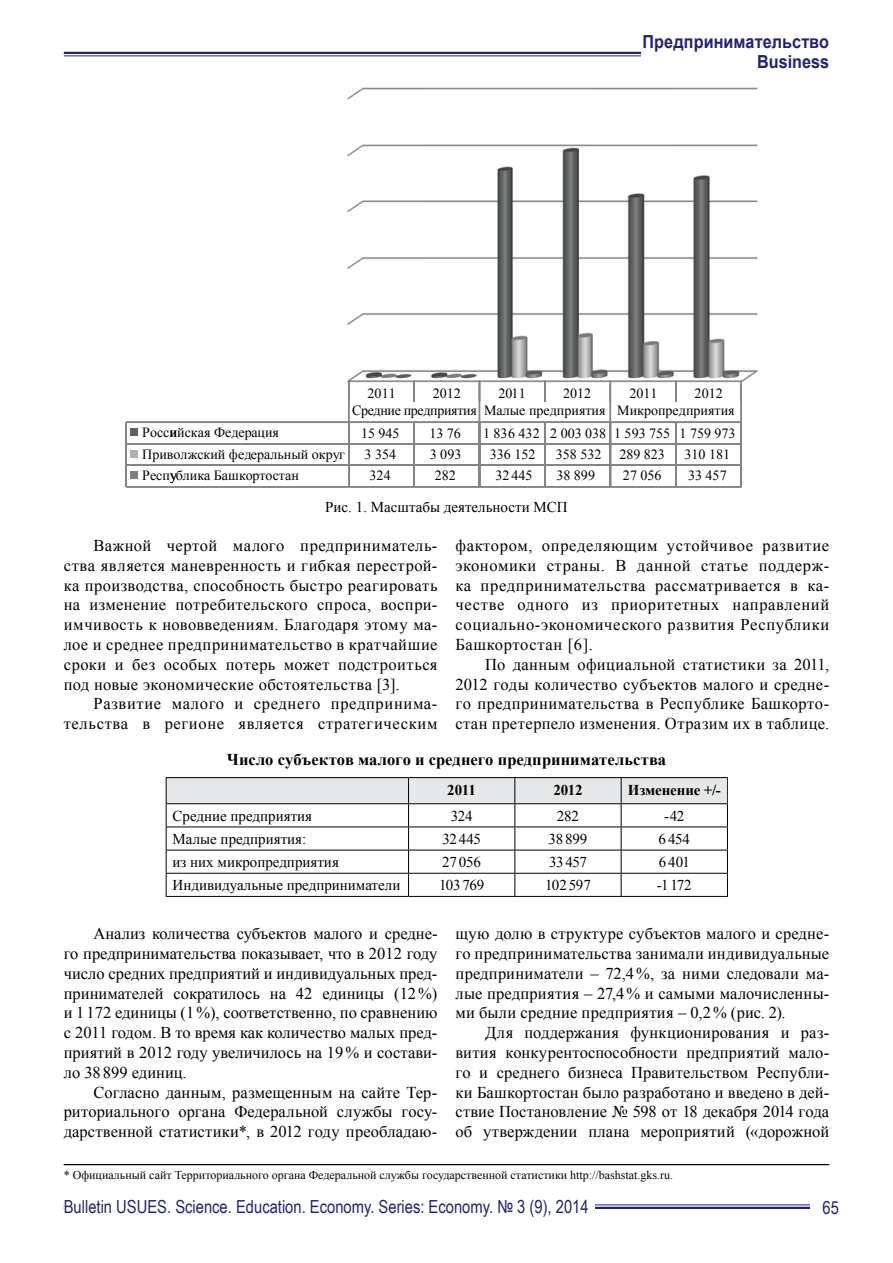
<style>
.page{position:relative;width:893px;height:1263px;background:#fff}
.page>*{position:absolute;margin:0;border:0;box-sizing:border-box;transform-origin:0 0}
.t1{font:18px "Arial Narrow";color:#232176}
.t2{font:700 18px/19.5px "Arial";color:#232176;text-align:right;scale:.9 1}
.t3{font:16.5px/19.8px "Times New Roman";letter-spacing:.02em;color:#000;text-align:justify}
.t4{font:16.5px/19.8px "Times New Roman";letter-spacing:.04em;color:#000;text-align:right}
.t5{font:700 16.5px "Times New Roman";letter-spacing:.005em;color:#000}
.t6{font:15px "Times New Roman";color:#000}
.t7{font:700 15px "Times New Roman";letter-spacing:-.01em;color:#000}
.t8{font:14.1px/21.5px "Times New Roman";color:#000}
.t9{font:12px "Times New Roman";color:#000}
</style>
<div class="page">
<hr style="left:64px;top:1204px;width:746px;height:1px;background:#232176">
<hr style="left:64px;top:1207px;width:746px;height:2px;background:#232176">
<hr style="left:64px;top:52px;width:765px;height:2px;background:#232176">
<hr style="left:64px;top:55px;width:765px;height:1px;background:#232176">
<div style="left:64px;top:1200px;width:530px;height:26px;background:#fff"></div>
<div style="left:131px;top:429px;width:7px;height:7px;background:#5f6361"></div>
<div style="left:131px;top:450px;width:7px;height:7px;background:#b0b1af"></div>
<div style="left:131px;top:472px;width:7px;height:7px;background:#7f807d"></div>
<img style="left:347px;top:87px;width:159px;height:297px">
<img style="left:506px;top:87px;width:168px;height:297px">
<img style="left:674px;top:87px;width:84px;height:297px">
<hr style="left:413px;top:381px;width:2px;height:20px;background:#848482">
<hr style="left:544px;top:381px;width:2px;height:20px;background:#848482">
<svg style="left:675px;top:381px;width:1px;height:20px"></svg>
<hr style="left:126px;top:422px;width:615px;height:1px;background:#848482">
<hr style="left:413px;top:422px;width:2px;height:22px;background:#848482">
<hr style="left:544px;top:422px;width:2px;height:22px;background:#848482">
<hr style="left:126px;top:443px;width:615px;height:1px;background:#848482">
<hr style="left:413px;top:444px;width:2px;height:21px;background:#848482">
<hr style="left:544px;top:444px;width:2px;height:21px;background:#848482">
<hr style="left:126px;top:465px;width:615px;height:1px;background:#848482">
<svg style="left:126px;top:423px;width:1px;height:63px"></svg>
<hr style="left:126px;top:486px;width:615px;height:1px;background:#848482">
<svg style="left:348px;top:381px;width:1px;height:105px"></svg>
<hr style="left:413px;top:465px;width:2px;height:22px;background:#848482">
<svg style="left:479px;top:381px;width:1px;height:105px"></svg>
<hr style="left:544px;top:465px;width:2px;height:22px;background:#848482">
<svg style="left:610px;top:381px;width:1px;height:105px"></svg>
<svg style="left:675px;top:423px;width:1px;height:63px"></svg>
<svg style="left:741px;top:381px;width:1px;height:106px"></svg>
<div style="left:641px;top:35px;width:188px;height:42px;background:#fff"></div>
<hr style="left:166px;top:777px;width:243px;height:1px;background:#000">
<hr style="left:409px;top:777px;width:106px;height:1px;background:#000">
<hr style="left:515px;top:777px;width:106px;height:1px;background:#000">
<hr style="left:621px;top:777px;width:107px;height:1px;background:#000">
<hr style="left:166px;top:896px;width:243px;height:1px;background:#000">
<hr style="left:409px;top:896px;width:106px;height:1px;background:#000">
<hr style="left:515px;top:896px;width:106px;height:1px;background:#000">
<hr style="left:621px;top:896px;width:107px;height:1px;background:#000">
<svg style="left:166px;top:778px;width:562px;height:118px"></svg>
<hr style="left:64px;top:1164px;width:765px;height:1px;background:#000">
<p class="t2" style="left:642px;top:33px;width:209px">Предпринимательство<br>Business</p>
<p class="t8" style="left:352px;top:385px;width:384px;line-height:16.5px;text-indent:16px">2011<br>Средние предприятия Малые предприятия Микропредприятия</p>
<p class="t8" style="left:361px;top:422px;width:40px;text-align:center">15 945<br>3 354<br>324</p>
<p class="t8" style="left:433px;top:383px;width:30px">2012</p>
<p class="t8" style="left:498px;top:383px;width:29px">2011</p>
<p class="t8" style="left:429px;top:422px;width:33px">13 76</p>
<p class="t8" style="left:483px;top:422px;width:125px">1 836 432 2 003 038</p>
<p class="t8" style="left:430px;top:443px;width:33px">3 093</p>
<p class="t8" style="left:490px;top:443px;width:47px">336 152</p>
<p class="t8" style="left:435px;top:465px;width:23px">282</p>
<p class="t8" style="left:496px;top:465px;width:39px">32445</p>
<p class="t8" style="left:563px;top:383px;width:30px">2012</p>
<p class="t8" style="left:630px;top:383px;width:30px">2011</p>
<p class="t8" style="left:614px;top:422px;width:58px;text-align:center">1 593 755<br>289 823<br>27 056</p>
<p class="t8" style="left:695px;top:383px;width:30px">2012</p>
<p class="t8" style="left:679px;top:422px;width:58px;text-align:center">1 759 973<br>310 181<br>33 457</p>
<p class="t8" style="left:142px;top:422px;width:204px">Российская Федерация<br>Приволжский федеральный округ<br>Республика Башкортостан</p>
<p class="t8" style="left:556px;top:443px;width:47px">358 532<br>38 899</p>
<p class="t6" style="left:325px;top:497px;width:244px">Рис. 1. Масштабы деятельности МСП</p>
<p class="t3" style="left:455px;top:535px;width:375px">фактором, определяющим устойчивое развитие экономики страны. В данной статье поддерж&shy;ка предпринимательства рассматривается в ка&shy;честве одного из приоритетных направлений социально-экономического развития Республики Башкортостан [6].</p>
<p class="t3" style="left:455px;top:654px;width:375px;text-indent:30px">По данным официальной статистики за 2011, 2012 годы количество субъектов малого и средне&shy;го предпринимательства в Республике Башкорто&shy;стан претерпело изменения. Отразим их в таблице.</p>
<p class="t5" style="left:227px;top:747px;width:441px">Число субъектов малого и среднего предпринимательства</p>
<p class="t7" style="left:447px;top:779px;width:30px">2011</p>
<p class="t7" style="left:553px;top:779px;width:31px">2012</p>
<p class="t7" style="left:628px;top:779px;width:95px">Изменение +/-</p>
<p class="t6" style="left:173px;top:805px;width:141px">Средние предприятия</p>
<p class="t6" style="left:451px;top:805px;width:23px">324</p>
<p class="t6" style="left:557px;top:805px;width:24px">282</p>
<p class="t6" style="left:664px;top:805px;width:22px">-42</p>
<p class="t6" style="left:173px;top:829px;width:135px">Малые предприятия:</p>
<p class="t6" style="left:442px;top:829px;width:40px">32 445</p>
<p class="t6" style="left:549px;top:829px;width:40px">38899</p>
<p class="t6" style="left:659px;top:829px;width:33px">6454</p>
<p class="t6" style="left:173px;top:852px;width:168px">из них микропредприятия</p>
<p class="t6" style="left:442px;top:852px;width:40px">27 056</p>
<p class="t6" style="left:549px;top:852px;width:39px">33 457</p>
<p class="t6" style="left:659px;top:852px;width:33px">6401</p>
<p class="t6" style="left:173px;top:875px;width:229px">Индивидуальные предприниматели</p>
<p class="t6" style="left:439px;top:875px;width:47px">103 769</p>
<p class="t6" style="left:545px;top:875px;width:47px">102 597</p>
<p class="t6" style="left:657px;top:875px;width:36px">-1 172</p>
<p class="t3" style="left:64px;top:923px;width:375px;text-indent:30px">Анализ количества субъектов малого и средне&shy;го предпринимательства показывает, что в 2012 году число средних предприятий и индивидуальных пред&shy;принимателей сократилось на 42 единицы (12%) и 1172 единицы (1%), соответственно, по сравнению с 2011 годом. В то время как количество малых пред&shy;приятий в 2012 году увеличилось на 19% и состави&shy;ло 38 899 единиц.</p>
<p class="t3" style="left:64px;top:1082px;width:375px;text-indent:30px">Согласно данным, размещенным на сайте Тер&shy;риториального органа Федеральной службы госу&shy;дарственной статистики*, в 2012 году преобладаю-</p>
<p class="t3" style="left:64px;top:535px;width:375px;text-indent:30px">Важной чертой малого предприниматель&shy;ства является маневренность и гибкая перестрой&shy;ка производства, способность быстро реагировать на изменение потребительского спроса, воспри&shy;имчивость к нововведениям. Благодаря этому ма&shy;лое и среднее предпринимательство в кратчайшие сроки и без особых потерь может подстроиться под новые экономические обстоятельства [3].</p>
<p class="t4" style="left:64px;top:694px;width:375px">Развитие малого и среднего предпринима&shy;тельства в регионе является стратегическим</p>
<p class="t3" style="left:455px;top:923px;width:375px">щую долю в структуре субъектов малого и средне&shy;го предпринимательства занимали индивидуальные предприниматели – 72,4%, за ними следовали ма&shy;лые предприятия – 27,4% и самыми малочисленны&shy;ми были средние предприятия – 0,2% (рис. 2).</p>
<p class="t3" style="left:455px;top:1022px;width:375px;text-indent:30px">Для поддержания функционирования и раз&shy;вития конкурентоспособности предприятий мало&shy;го и среднего бизнеса Правительством Республи&shy;ки Башкортостан было разработано и введено в дей&shy;ствие Постановление № 598 от 18 декабря 2014 года об утверждении плана мероприятий («дорожной</p>
<p class="t9" style="left:64px;top:1166px;width:611px">* Официальный сайт Территориального органа Федеральной службы государственной статистики http://bashstat.gks.ru.</p>
<p class="t1" style="left:64px;top:1193px;width:526px">Вulletin USUES. Science. Education. Economy. Series: Economy. № 3 (9), 2014</p>
<p class="t1" style="left:822px;top:1194px;width:18px">65</p>
</div>
